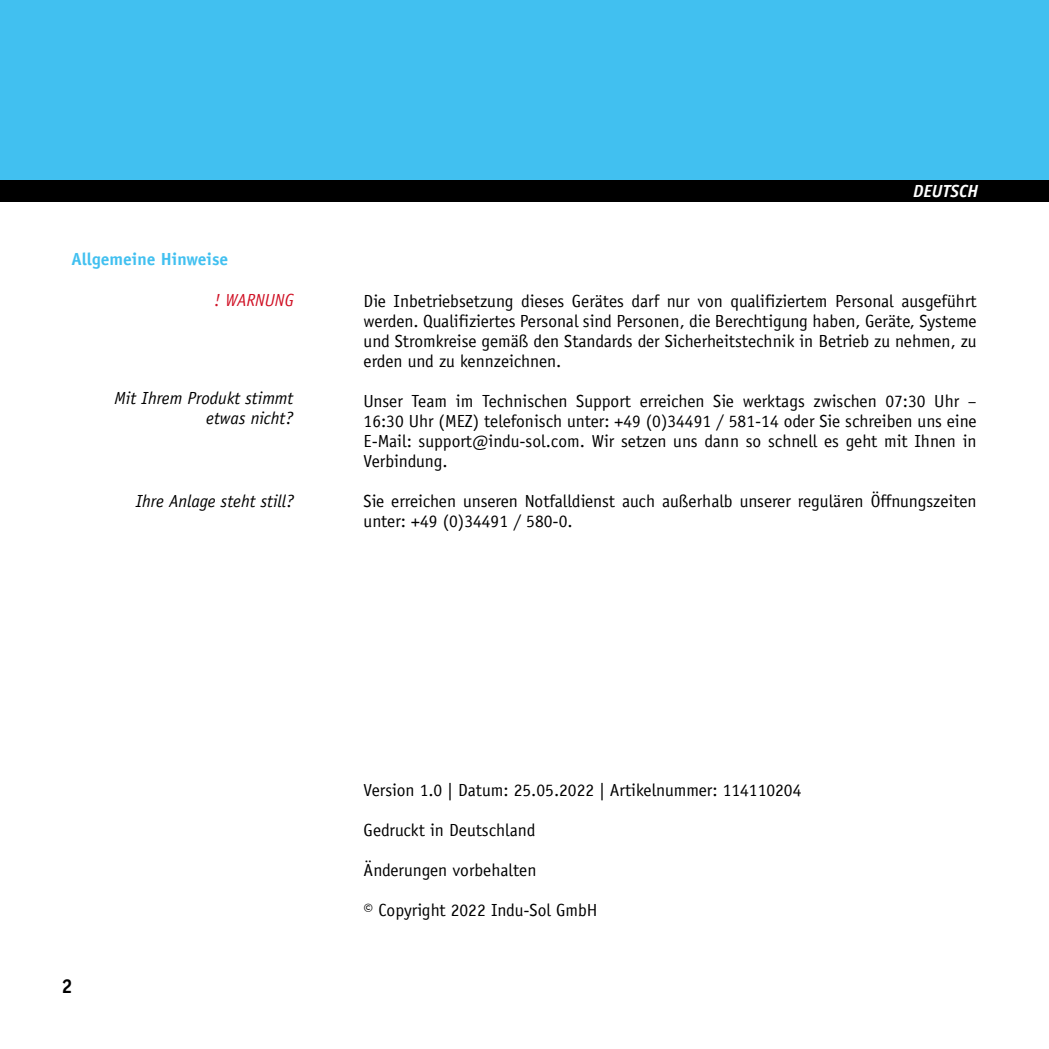
<style>
.page{position:relative;width:1049px;height:1049px;background:#fff}
.page>*{position:absolute;margin:0;border:0;box-sizing:border-box;transform-origin:0 0}
.t1{font:700 20px "Officina Sans";color:#000}
.t2{font:17.5px/20px "Officina Sans";color:#000;text-align:justify}
.t3{font:italic 17.5px/20px "Officina Sans";color:#000;text-align:right}
.t4{font:700 17.5px "Officina Sans";color:#41c0f0}
.t5{font:italic 17.5px "Officina Sans";color:#d01125}
.t6{font:italic 700 17.5px "Officina Sans";color:#fff}
</style>
<div class="page">
<div style="left:0;top:0;width:1049px;height:181px;background:#41c0f0"></div>
<div style="left:0;top:181px;width:1049px;height:21px;background:#000"></div>
<p class="t4" style="left:71px;top:248px;width:158px">Allgemeine Hinweise</p>
<p class="t5" style="left:215px;top:290px;width:80px">! WARNUNG</p>
<p class="t3" style="left:115px;top:388px;width:180px">Mit Ihrem Produkt stimmt etwas nicht?</p>
<p class="t3" style="left:136px;top:491px;width:160px">Ihre Anlage steht still?</p>
<p class="t6" style="left:913px;top:180px;width:67px">DEUTSCH</p>
<p class="t2" style="left:364px;top:291px;width:615px">Die Inbetriebsetzung dieses Gerätes darf nur von qualifiziertem Personal ausgeführt werden. Qualifiziertes Personal sind Personen, die Berechtigung haben, Geräte, Systeme und Stromkreise gemäß den Standards der Sicherheitstechnik in Betrieb zu nehmen, zu erden und zu kennzeichnen.</p>
<p class="t2" style="left:364px;top:391px;width:615px">Unser Team im Technischen Support erreichen Sie werktags zwischen 07:30 Uhr – 16:30 Uhr (MEZ) telefonisch unter: +49 (0)34491 / 581-14 oder Sie schreiben uns eine E-Mail: support@indu-sol.com. Wir setzen uns dann so schnell es geht mit Ihnen in Verbindung.</p>
<p class="t2" style="left:364px;top:491px;width:615px">Sie erreichen unseren Notfalldienst auch außerhalb unserer regulären Öffnungszeiten unter: +49 (0)34491 / 580-0.</p>
<p class="t1" style="left:61px;top:973px;width:13px">2</p>
<p class="t2" style="left:364px;top:780px;width:439px">Version 1.0 | Datum: 25.05.2022 | Artikelnummer: 114110204</p>
<p class="t2" style="left:364px;top:820px;width:173px">Gedruckt in Deutschland</p>
<p class="t2" style="left:364px;top:860px;width:174px">Änderungen vorbehalten</p>
<p class="t2" style="left:364px;top:900px;width:235px">© Copyright 2022 Indu-Sol GmbH</p>
</div>
